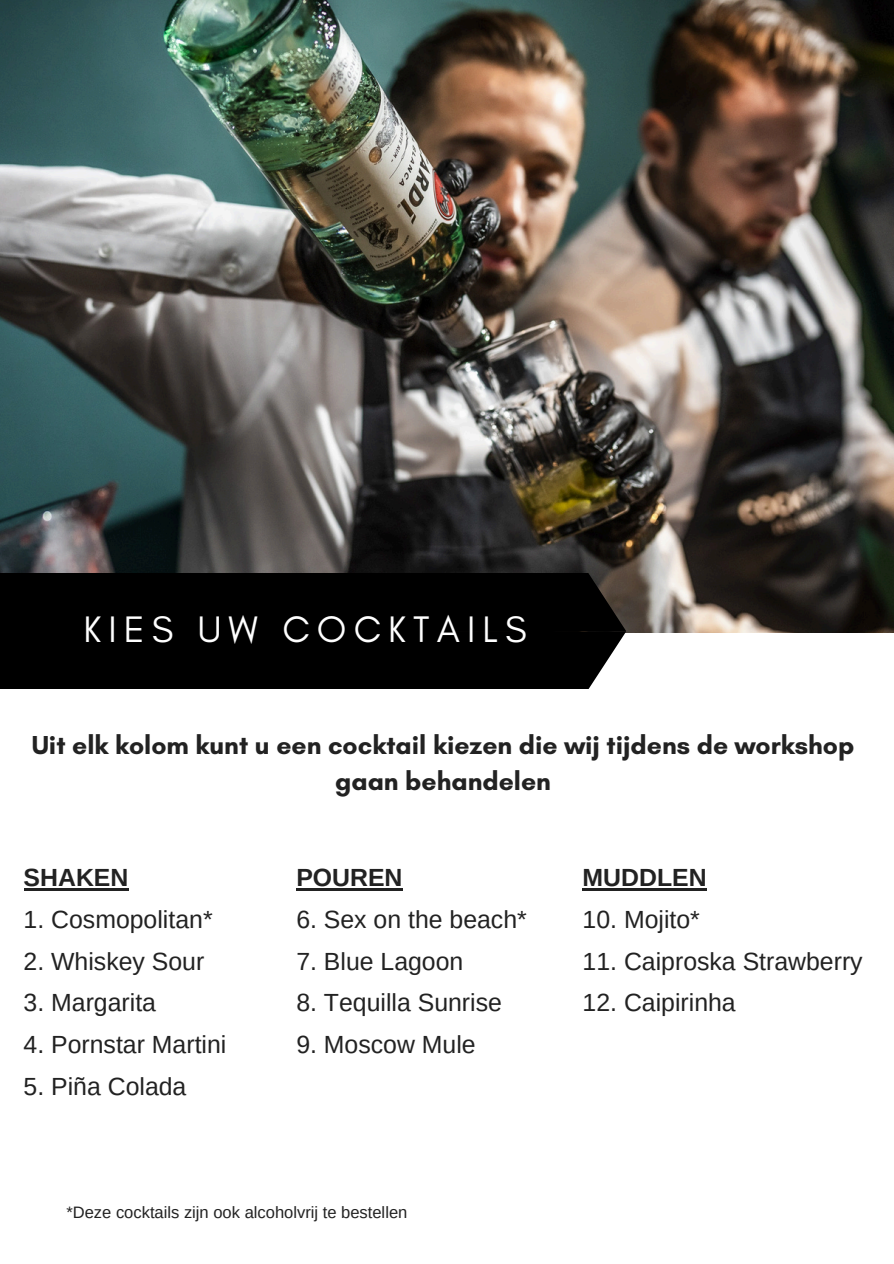
<style>
.page{position:relative;width:894px;height:1264px;background:#fff}
.page>*{position:absolute;margin:0;border:0;box-sizing:border-box;transform-origin:0 0}
.t1{font:37.5px "Glacial Indifference";letter-spacing:.19em;color:#fff}
.t2{font:700 26.4px/36px "Glacial Indifference";color:#222;text-align:center}
.t3{font:24.75px "Arimo";color:#222}
.t4{font:700 24.75px "Arimo";color:#222}
.t5{font:16.5px "Arimo";color:#222}
</style>
<div class="page">
<img style="left:0;top:0;width:893px;height:632px">
<div style="left:0;top:573px;width:454px;height:115px;background:#000"></div>
<svg style="left:454px;top:573px;width:171px;height:115px;background:#10100f"></svg>
<hr style="left:24px;top:888px;width:104px;height:2px;background:#222">
<hr style="left:582px;top:888px;width:124px;height:2px;background:#222">
<hr style="left:296px;top:888px;width:106px;height:2px;background:#222">
<p class="t1" style="left:83px;top:606px;width:444px">KIES UW COCKTAILS</p>
<p class="t2" style="left:32px;top:726px;width:824px">Uit elk kolom kunt u een cocktail kiezen die wij tijdens de workshop gaan behandelen</p>
<h2 class="t4" style="left:24px;top:864px;width:106px">SHAKEN</h2>
<h2 class="t3" style="left:24px;top:905px;width:190px">1. Cosmopolitan*</h2>
<h2 class="t3" style="left:24px;top:947px;width:182px">2. Whiskey Sour</h2>
<h2 class="t3" style="left:24px;top:988px;width:134px">3. Margarita</h2>
<h2 class="t3" style="left:24px;top:1030px;width:204px">4. Pornstar Martini</h2>
<h2 class="t3" style="left:24px;top:1072px;width:164px">5. Piña Colada</h2>
<h3 class="t4" style="left:296px;top:864px;width:108px">POUREN</h3>
<h3 class="t3" style="left:296px;top:905px;width:232px">6. Sex on the beach*</h3>
<h3 class="t3" style="left:296px;top:947px;width:168px">7. Blue Lagoon</h3>
<h3 class="t3" style="left:296px;top:988px;width:207px">8. Tequilla Sunrise</h3>
<h3 class="t3" style="left:296px;top:1030px;width:181px">9. Moscow Mule</h3>
<h1 class="t5" style="left:66px;top:1202px;width:342px">*Deze cocktails zijn ook alcoholvrij te bestellen</h1>
<h3 class="t4" style="left:582px;top:864px;width:126px">MUDDLEN</h3>
<h3 class="t3" style="left:582px;top:905px;width:119px">10. Mojito*</h3>
<h3 class="t3" style="left:582px;top:947px;width:281px">11. Caiproska Strawberry</h3>
<h3 class="t3" style="left:582px;top:988px;width:155px">12. Caipirinha</h3>
</div>
